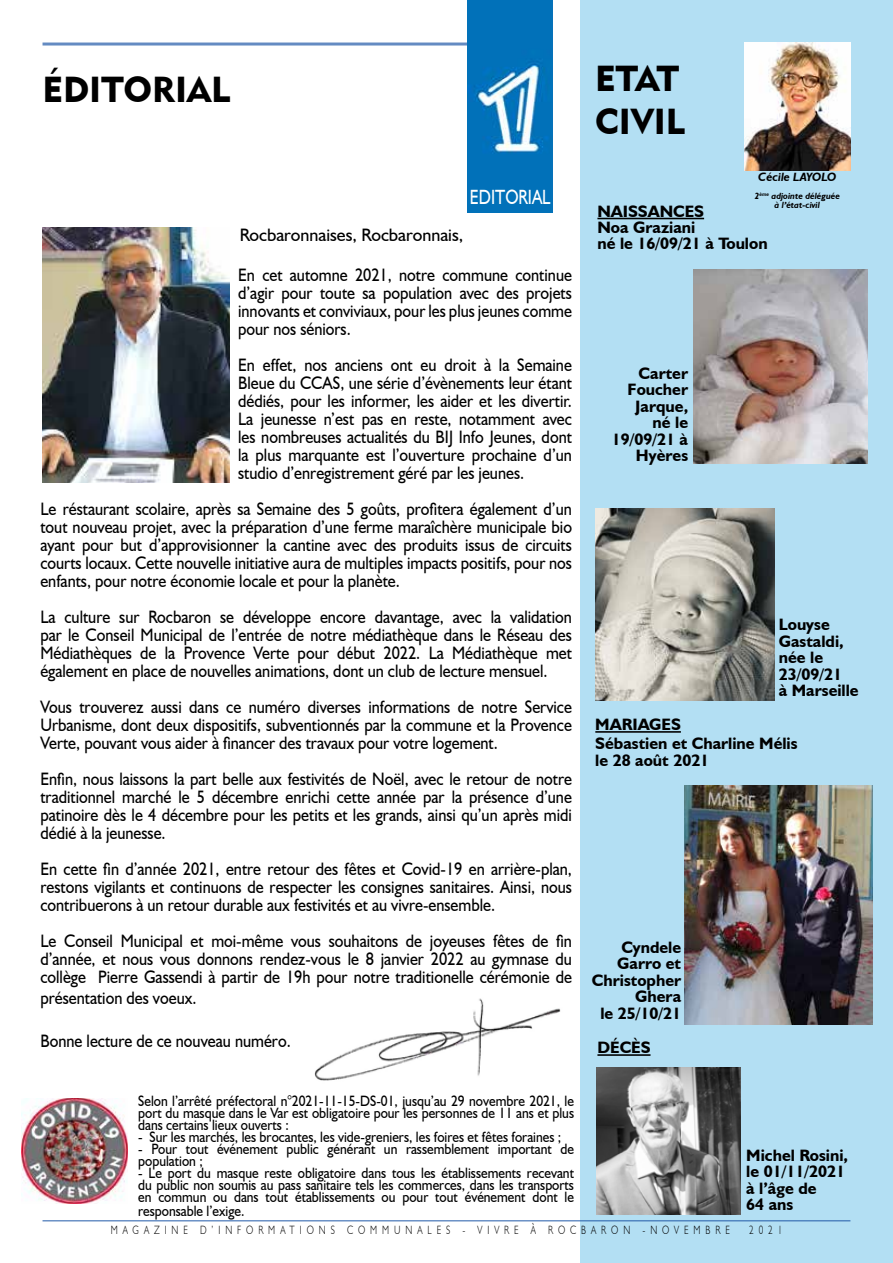
<style>
.page{position:relative;width:893px;height:1263px;background:#fff}
.page>*{position:absolute;margin:0;border:0;box-sizing:border-box;transform-origin:0 0}
.t1{font:36px/43.2px "Geometric 415 BT Black A";color:#000}
.t2{font:20.7px "Humanist 521 BT";color:#fff;scale:.8 1}
.t3{font:18px/18px "Humanist 521 BT";color:#000;text-align:justify;scale:.9 1}
.t4{font:18px "Humanist 521 BT";color:#000}
.t5{font:700 16.5px/16.5px "Humanist 521 BT";color:#000}
.t6{font:15px/12px "Humanist 521 BT";color:#000;text-align:justify;scale:.9 1}
.t7{font:300 12px "Humanist 521 BT";letter-spacing:.55em;color:#000;scale:.75 1}
.t8{font:italic 700 12px "Humanist 521 BT";color:#000}
.t9{font:italic 700 9px "Humanist 521 BT";color:#000}
</style>
<div class="page">
<div style="left:580px;top:0;width:313px;height:1263px;background:#b3dff3"></div>
<img style="left:314px;top:998px;width:247px;height:83px">
<hr style="left:43px;top:43px;width:476px;height:3px;background:#648bc2">
<img style="left:468px;top:0;width:85px;height:213px">
<hr style="left:43px;top:1220px;width:807px;height:1px;background:#215aa8">
<img style="left:744px;top:43px;width:106px;height:127px">
<img style="left:21px;top:1098px;width:107px;height:106px">
<hr style="left:597px;top:218px;width:107px;height:1px;background:#000">
<img style="left:43px;top:227px;width:187px;height:256px">
<img style="left:693px;top:269px;width:175px;height:194px">
<img style="left:595px;top:509px;width:180px;height:192px">
<hr style="left:597px;top:1054px;width:53px;height:2px;background:#000">
<img style="left:596px;top:1067px;width:145px;height:147px">
<hr style="left:595px;top:731px;width:86px;height:2px;background:#000">
<img style="left:685px;top:785px;width:187px;height:239px">
<h1 class="t1" style="left:43px;top:68px;width:189px">ÉDITORIAL</h1>
<p class="t2" style="left:470px;top:184px;width:102px">EDITORIAL</p>
<p class="t4" style="left:240px;top:224px;width:225px">Rocbaronnaises, Rocbaronnais,</p>
<p class="t3" style="left:238px;top:265px;width:372px">En cet automne 2021, notre commune continue d’agir pour toute sa population avec des projets innovants et conviviaux, pour les plus jeunes comme pour nos séniors.</p>
<p class="t3" style="left:238px;top:355px;width:372px">En effet, nos anciens ont eu droit à la Semaine Bleue du CCAS, une série d’évènements leur étant dédiés, pour les informer, les aider et les divertir.<br>La jeunesse n’est pas en reste, notamment avec les nombreuses actualités du BIJ Info Jeunes, dont la plus marquante est l’ouverture prochaine d’un studio d’enregistrement géré par les jeunes.</p>
<p class="t3" style="left:40px;top:499px;width:592px">Le réstaurant scolaire, après sa Semaine des 5 goûts, profitera également d’un tout nouveau projet, avec la préparation d’une ferme maraîchère municipale bio ayant pour but d’approvisionner la cantine avec des produits issus de circuits courts locaux. Cette nouvelle initiative aura de multiples impacts positifs, pour nos enfants, pour notre économie locale et pour la planète.</p>
<p class="t3" style="left:40px;top:607px;width:592px">La culture sur Rocbaron se développe encore davantage, avec la validation par le Conseil Municipal de l’entrée de notre médiathèque dans le Réseau des Médiathèques de la Provence Verte pour début 2022. La Médiathèque met également en place de nouvelles animations, dont un club de lecture mensuel.</p>
<p class="t3" style="left:40px;top:697px;width:592px">Vous trouverez aussi dans ce numéro diverses informations de notre Service Urbanisme, dont deux dispositifs, subventionnés par la commune et la Provence Verte, pouvant vous aider à financer des travaux pour votre logement.</p>
<p class="t3" style="left:40px;top:769px;width:592px">Enfin, nous laissons la part belle aux festivités de Noël, avec le retour de notre traditionnel marché le 5 décembre enrichi cette année par la présence d’une patinoire dès le 4 décembre pour les petits et les grands, ainsi qu’un après midi dédié à la jeunesse.</p>
<p class="t3" style="left:40px;top:859px;width:592px">En cette fin d’année 2021, entre retour des fêtes et Covid-19 en arrière-plan, restons vigilants et continuons de respecter les consignes sanitaires. Ainsi, nous contribuerons à un retour durable aux festivités et au vivre-ensemble.</p>
<p class="t3" style="left:40px;top:931px;width:592px">Le Conseil Municipal et moi-même vous souhaitons de joyeuses fêtes de fin d’année, et nous vous donnons rendez-vous le 8 janvier 2022 au gymnase du collège Pierre Gassendi à partir de 19h pour notre traditionelle cérémonie de</p>
<p class="t3" style="left:40px;top:988px;width:175px">présentation des voeux.</p>
<p class="t3" style="left:40px;top:1031px;width:280px">Bonne lecture de ce nouveau numéro.</p>
<p class="t6" style="left:138px;top:1095px;width:486px">Selon l’arrêté préfectoral n°2021-11-15-DS-01, jusqu’au 29 novembre 2021, le port du masque dans le Var est obligatoire pour les personnes de 11 ans et plus dans certains lieux ouverts :</p>
<p class="t6" style="left:138px;top:1131px;width:472px">- Sur les marchés, les brocantes, les vide-greniers, les foires et fêtes foraines ;</p>
<p class="t6" style="left:138px;top:1143px;width:486px">- Pour tout événement public générant un rassemblement important de population ;</p>
<p class="t6" style="left:138px;top:1167px;width:486px">- Le port du masque reste obligatoire dans tous les établissements recevant du public non soumis au pass sanitaire tels les commerces, dans les transports en commun ou dans tout établissements ou pour tout événement dont le</p>
<p class="t6" style="left:138px;top:1204px;width:120px">responsable l’exige.</p>
<h1 class="t1" style="left:595px;top:56px;width:91px">ETAT<br>CIVIL</h1>
<p class="t5" style="left:597px;top:202px;width:108px">NAISSANCES</p>
<p class="t8" style="left:758px;top:170px;width:80px">Cécile LAYOLO</p>
<p class="t9" style="left:755px;top:191px;width:87px">2<sup>ème</sup> adjointe déléguée</p>
<p class="t9" style="left:775px;top:200px;width:47px">à l’état-civil</p>
<p class="t5" style="left:597px;top:218px;width:172px">Noa Graziani<br>né le 16/09/21 à Toulon</p>
<p class="t5" style="left:612px;top:364px;width:78px;text-align:right">Carter<br>Foucher<br>Jarque,<br>né le<br>19/09/21 à<br>Hyères</p>
<p class="t5" style="left:595px;top:716px;width:87px">MARIAGES</p>
<p class="t5" style="left:779px;top:616px;width:81px">Louyse<br>Gastaldi, née le<br>23/09/21<br>à Marseille</p>
<p class="t5" style="left:595px;top:735px;width:204px">Sébastien et Charline Mélis le 28 août 2021</p>
<p class="t5" style="left:592px;top:938px;width:91px;text-align:right">Cyndele<br>Garro et<br>Christopher<br>Ghera<br>le 25/10/21</p>
<p class="t5" style="left:597px;top:1039px;width:55px">DÉCÈS</p>
<p class="t5" style="left:746px;top:1146px;width:103px">Michel Rosini, le 01/11/2021 à l’âge de<br>64 ans</p>
<p class="t7" style="left:111px;top:1222px;width:827px">MAGAZINE D’INFORMATIONS COMMUNALES - VIVRE À ROCBARON -NOVEMBRE</p>
<p class="t7" style="left:749px;top:1222px;width:46px">2021</p>
</div>
